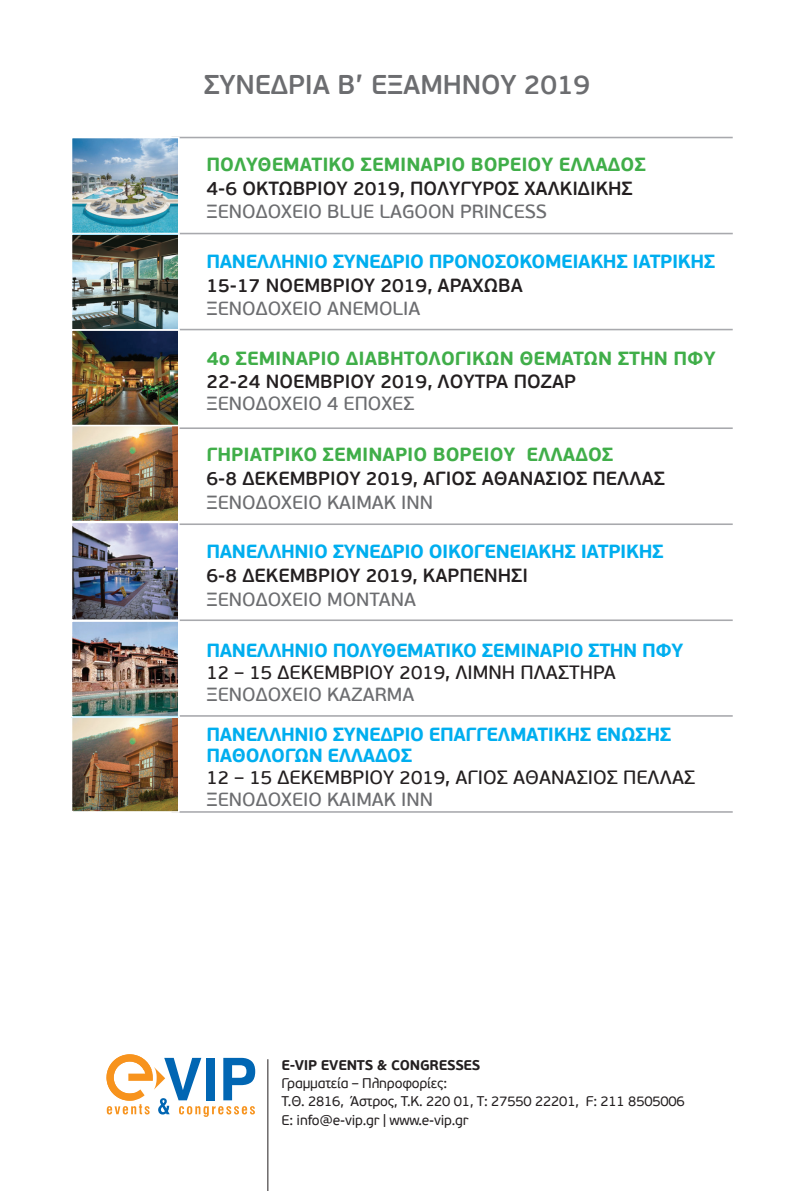
<style>
.page{position:relative;width:794px;height:1191px;background:#fff}
.page>*{position:absolute;margin:0;border:0;box-sizing:border-box;transform-origin:0 0}
.t1{font:600 27.12px "PF Beau Sans Pro";letter-spacing:-.005em;color:#6c6d70}
.t2{font:19.25px "PF Beau Sans Pro Bbook";color:#231f20}
.t3{font:700 18.9px/21px "PF Beau Sans Pro";letter-spacing:-.02em;color:#00aeef}
.t4{font:600 18.9px "PF Beau Sans Pro";color:#231f20}
.t5{font:18.9px "PF Beau Sans Pro Bbook";color:#6c6d70}
.t6{font:700 18.9px "PF Beau Sans Pro";color:#40ae49}
.t7{font:14px/18.4px "PF Beau Sans Pro";letter-spacing:-.015em;color:#231f20}
.t8{font:700 14px "PF Beau Sans Pro";letter-spacing:-.015em;color:#231f20}
</style>
<div class="page">
<svg style="left:106px;top:1054px;width:149px;height:63px"></svg>
<div style="left:128px;top:1073px;width:25px;height:7px;background:#f7931d"></div>
<hr style="left:171px;top:715px;width:561px;height:1px;background:#a8a9ad">
<hr style="left:171px;top:811px;width:561px;height:1px;background:#a8a9ad">
<hr style="left:171px;top:233px;width:562px;height:1px;background:#a8a9ad">
<hr style="left:171px;top:137px;width:561px;height:1px;background:#a8a9ad">
<hr style="left:171px;top:329px;width:561px;height:1px;background:#a8a9ad">
<hr style="left:171px;top:427px;width:561px;height:2px;background:#a8a9ad">
<hr style="left:171px;top:523px;width:561px;height:2px;background:#a8a9ad">
<hr style="left:171px;top:619px;width:561px;height:2px;background:#a8a9ad">
<img style="left:74px;top:140px;width:103px;height:91px">
<div style="left:71px;top:137px;width:109px;height:97px;border:2px solid #fff"></div>
<img style="left:74px;top:236px;width:103px;height:92px">
<div style="left:71px;top:233px;width:109px;height:98px;border:2px solid #fff"></div>
<img style="left:74px;top:332px;width:103px;height:92px">
<div style="left:71px;top:329px;width:109px;height:98px;border:2px solid #fff"></div>
<img style="left:74px;top:524px;width:103px;height:94px">
<div style="left:71px;top:521px;width:109px;height:100px;border:2px solid #fff"></div>
<img style="left:74px;top:428px;width:103px;height:91px">
<div style="left:71px;top:425px;width:109px;height:97px;border:2px solid #fff"></div>
<img style="left:74px;top:718px;width:103px;height:91px">
<div style="left:71px;top:715px;width:109px;height:97px;border:2px solid #fff"></div>
<img style="left:74px;top:623px;width:103px;height:92px">
<div style="left:71px;top:620px;width:109px;height:98px;border:2px solid #fff"></div>
<hr style="left:267px;top:1059px;width:1px;height:132px;background:#231f20">
<h1 class="t1" style="left:204px;top:68px;width:388px">ΣΥΝΕΔΡΙΑ Β’ ΕΞΑΜΗΝΟΥ 2019</h1>
<p class="t6" style="left:206px;top:153px;width:441px">ΠΟΛΥΘΕΜΑΤΙΚΟ ΣΕΜΙΝΑΡΙΟ ΒΟΡΕΙΟΥ ΕΛΛΑΔΟΣ</p>
<p class="t4" style="left:206px;top:177px;width:428px">4-6 ΟΚΤΩΒΡΙΟΥ 2019, ΠΟΛΥΓΥΡΟΣ ΧΑΛΚΙΔΙΚΗΣ</p>
<p class="t5" style="left:206px;top:201px;width:342px">ΞΕΝΟΔΟΧΕΙΟ BLUE LAGOON PRINCESS</p>
<p class="t3" style="left:206px;top:251px;width:510px">ΠΑΝΕΛΛΗΝΙΟ ΣΥΝΕΔΡΙΟ ΠΡΟΝΟΣΟΚΟΜΕΙΑΚΗΣ ΙΑΤΡΙΚΗΣ</p>
<p class="t4" style="left:206px;top:274px;width:318px">15-17 NOEMBΡIOY 2019, ΑΡΑΧΩΒΑ</p>
<p class="t5" style="left:206px;top:298px;width:215px">ΞΕΝΟΔΟΧΕΙΟ ΑΝΕΜΟLIA</p>
<p class="t6" style="left:206px;top:346px;width:510px">4ο ΣΕΜΙΝΑΡΙΟ ΔΙΑΒΗΤΟΛΟΓΙΚΩΝ ΘΕΜΑΤΩΝ ΣΤΗΝ ΠΦΥ</p>
<p class="t4" style="left:206px;top:370px;width:371px">22-24 NOEMBΡIOY 2019, ΛΟΥΤΡΑ ΠΟΖΑΡ</p>
<p class="t5" style="left:206px;top:392px;width:209px">ΞΕΝΟΔΟΧΕΙΟ 4 ΕΠΟΧΕΣ</p>
<p class="t6" style="left:206px;top:443px;width:408px">ΓΗΡΙΑΤΡΙΚΟ ΣΕΜΙΝΑΡΙΟ ΒΟΡΕΙΟΥ ΕΛΛΑΔΟΣ</p>
<p class="t4" style="left:206px;top:467px;width:460px">6-8 ΔΕΚΕΜΒΡΙΟΥ 2019, ΑΓΙΟΣ ΑΘΑΝΑΣΙΟΣ ΠΕΛΛΑΣ</p>
<p class="t5" style="left:206px;top:491px;width:228px">ΞΕΝΟΔΟΧΕΙΟ ΚΑΙΜΑΚ ΙΝΝ</p>
<p class="t3" style="left:206px;top:541px;width:458px">ΠΑΝΕΛΛΗΝΙΟ ΣΥΝΕΔΡΙΟ ΟΙΚΟΓΕΝΕΙΑΚΗΣ ΙΑΤΡΙΚΗΣ</p>
<p class="t4" style="left:206px;top:564px;width:323px">6-8 ΔΕΚΕMBΡIOY 2019, ΚΑΡΠΕΝΗΣΙ</p>
<p class="t5" style="left:206px;top:588px;width:211px">ΞΕΝΟΔΟΧΕΙΟ ΜΟΝΤΑΝΑ</p>
<p class="t3" style="left:206px;top:640px;width:478px">ΠΑΝΕΛΛΗΝΙΟ ΠΟΛΥΘΕΜΑΤΙΚΟ ΣΕΜΙΝΑΡΙΟ ΣΤΗΝ ΠΦΥ</p>
<p class="t2" style="left:206px;top:661px;width:411px">12 – 15 ΔΕΚΕΜΒΡΙΟΥ 2019, ΛΙΜΝΗ ΠΛΑΣΤΗΡΑ</p>
<p class="t5" style="left:206px;top:683px;width:209px">ΞΕΝΟΔΟΧΕΙΟ KAZARMA</p>
<p class="t3" style="left:206px;top:724px;width:466px">ΠΑΝΕΛΛΗΝΙΟ ΣΥΝΕΔΡΙΟ ΕΠΑΓΓΕΛΜΑΤΙΚΗΣ ΕΝΩΣΗΣ<br>ΠΑΘΟΛΟΓΩΝ ΕΛΛΑΔΟΣ</p>
<p class="t2" style="left:206px;top:766px;width:490px">12 – 15 ΔΕΚΕΜΒΡΙΟΥ 2019, ΑΓΙΟΣ ΑΘΑΝΑΣΙΟΣ ΠΕΛΛΑΣ</p>
<p class="t5" style="left:206px;top:788px;width:228px">ΞΕΝΟΔΟΧΕΙΟ KAIMAK INN</p>
<p class="t8" style="left:282px;top:1056px;width:200px">Ε-VIP EVENTS &amp; CONGRESSES</p>
<p class="t7" style="left:282px;top:1074px;width:405px">Γραμματεία – Πληροφορίες:<br>Τ.Θ. 2816, Άστρος, Τ.Κ. 220 01, Τ: 27550 22201, F: 211 8505006<br>E: info@e-vip.gr | www.e-vip.gr</p>
</div>
